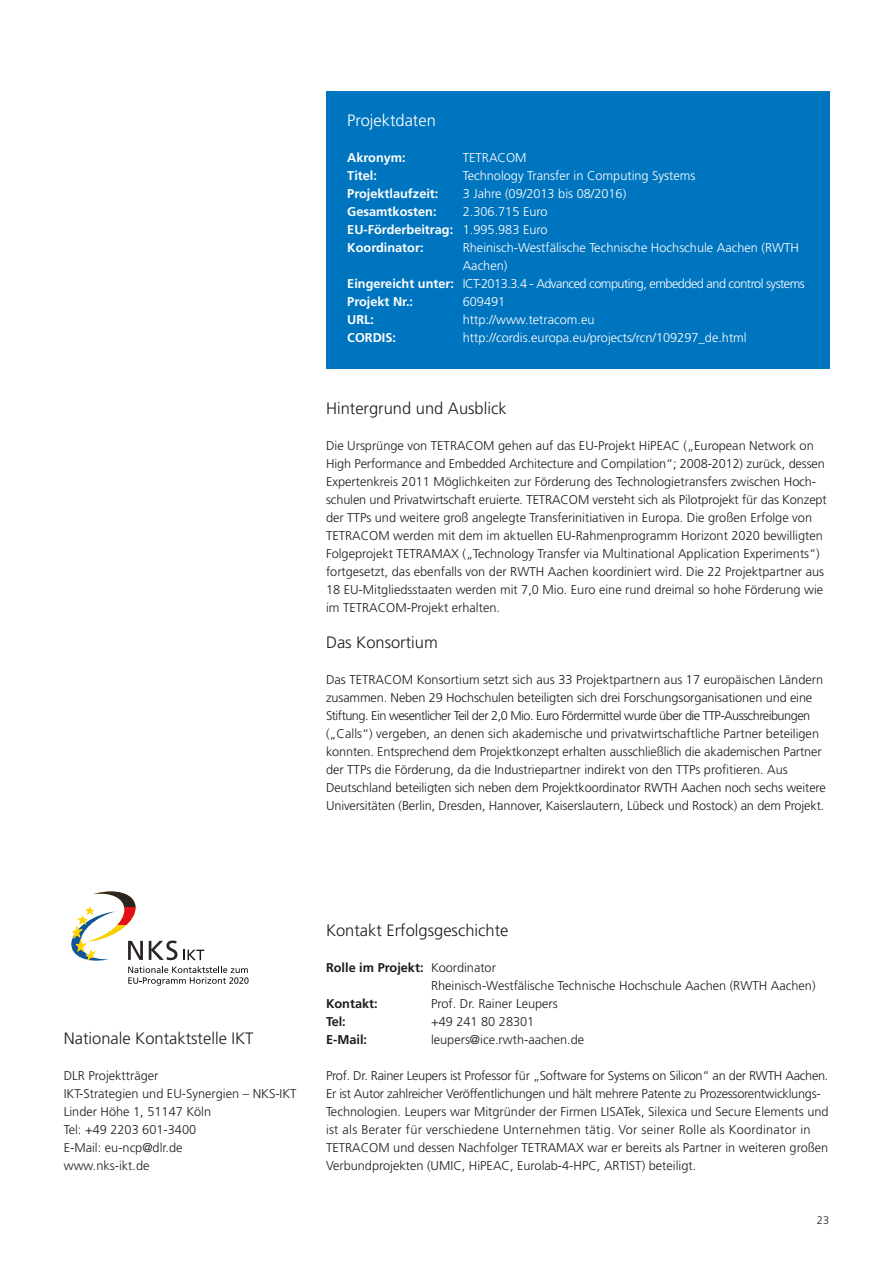
<style>
.page{position:relative;width:893px;height:1263px;background:#fff}
.page>*{position:absolute;margin:0;border:0;box-sizing:border-box;transform-origin:0 0}
.t1{font:300 16.5px "Frutiger LT Std";color:#1d1d1b}
.t2{font:300 16.5px "Frutiger LT Std";color:#fff}
.t3{font:300 12.75px/18px "Frutiger LT Std";color:#1d1d1b}
.t4{font:300 12.75px "Frutiger LT Std";color:#fff}
.t5{font:700 12.75px/18px "Frutiger LT Std";color:#fff;text-align:justify}
.t6{font:300 12.75px "Frutiger LT Std";letter-spacing:-.04em;color:#fff}
.t7{font:700 12.75px "Frutiger LT Std";color:#1d1d1b}
.t8{font:300 10.95px "Frutiger LT Std";color:#1d1d1b}
.s1{font-weight:300}
.s2{font-weight:700}
</style>
<div class="page">
<div style="left:326px;top:91px;width:503px;height:278px;background:#0075bf"></div>
<svg style="left:71px;top:891px;width:178px;height:95px"></svg>
<p class="t2" style="left:347px;top:111px;width:90px">Projektdaten</p>
<p class="t5" style="left:347px;top:149px;width:60px">Akronym:</p>
<p class="t4" style="left:463px;top:150px;width:65px">TETRACOM</p>
<p class="t5" style="left:347px;top:167px;width:31px">Titel:</p>
<p class="t4" style="left:463px;top:168px;width:234px">Technology Transfer in Computing Systems</p>
<p class="t5" style="left:347px;top:185px;width:93px">Projektlaufzeit:</p>
<p class="t4" style="left:463px;top:186px;width:165px">3 Jahre (09/2013 bis 08/2016)</p>
<p class="t5" style="left:347px;top:203px;width:91px">Gesamtkosten:</p>
<p class="t5" style="left:347px;top:203px;width:202px;text-indent:116px"><span class="s1">2.306.715 Euro </span>EU-Förderbeitrag: <span class="s1">1.995.983 Euro </span>Koordinator:</p>
<p class="t4" style="left:463px;top:240px;width:338px">Rheinisch-Westfälische Technische Hochschule Aachen (RWTH</p>
<p class="t4" style="left:463px;top:258px;width:46px">Aachen)</p>
<p class="t6" style="left:347px;top:276px;width:459px"><span class="s2">Eingereicht unter:</span> ICT-2013.3.4 - Advanced computing, embedded and control systems</p>
<p class="t5" style="left:347px;top:293px;width:67px">Projekt Nr.:</p>
<p class="t4" style="left:463px;top:294px;width:44px">609491</p>
<p class="t5" style="left:347px;top:311px;width:28px">URL:</p>
<p class="t4" style="left:463px;top:312px;width:133px">http://www.tetracom.eu</p>
<p class="t5" style="left:347px;top:329px;width:50px">CORDIS:</p>
<p class="t4" style="left:463px;top:330px;width:285px">http://cordis.europa.eu/projects/rcn/109297_de.html</p>
<p class="t1" style="left:326px;top:399px;width:182px">Hintergrund und Ausblick</p>
<p class="t3" style="left:326px;top:437px;width:502px">Die Ursprünge von TETRACOM gehen auf das EU-Projekt HiPEAC („European Network on High Performance and Embedded Architecture and Compilation“; 2008-2012) zurück, dessen Expertenkreis 2011 Möglichkeiten zur Förderung des Technologietransfers zwischen Hoch&shy;schulen und Privatwirtschaft eruierte. TETRACOM versteht sich als Pilotprojekt für das Konzept der TTPs und weitere groß angelegte Transferinitiativen in Europa. Die großen Erfolge von TETRACOM werden mit dem im aktuellen EU-Rahmenprogramm Horizont 2020 bewilligten Folgeprojekt TETRAMAX („Technology Transfer via Multinational Application Experiments“) fortgesetzt, das ebenfalls von der RWTH Aachen koordiniert wird. Die 22 Projektpartner aus 18 EU-Mitgliedsstaaten werden mit 7,0 Mio. Euro eine rund dreimal so hohe Förderung wie im TETRACOM-Projekt erhalten.</p>
<p class="t1" style="left:326px;top:633px;width:113px">Das Konsortium</p>
<p class="t3" style="left:326px;top:671px;width:501px">Das TETRACOM Konsortium setzt sich aus 33 Projektpartnern aus 17 europäischen Ländern zusammen. Neben 29 Hochschulen beteiligten sich drei Forschungsorganisationen und eine Stiftung. Ein wesentlicher Teil der 2,0 Mio. Euro Fördermittel wurde über die TTP-Ausschreibungen („Calls“) vergeben, an denen sich akademische und privatwirtschaftliche Partner beteiligen konnten. Entsprechend dem Projektkonzept erhalten ausschließlich die akademischen Partner der TTPs die Förderung, da die Industriepartner indirekt von den TTPs profitieren. Aus Deutschland beteiligten sich neben dem Projektkoordinator RWTH Aachen noch sechs weitere Universitäten (Berlin, Dresden, Hannover, Kaiserslautern, Lübeck und Rostock) an dem Projekt.</p>
<p class="t1" style="left:64px;top:1029px;width:191px">Nationale Kontaktstelle IKT</p>
<p class="t3" style="left:64px;top:1067px;width:234px">DLR Projektträger<br>IKT-Strategien und EU-Synergien – NKS-IKT<br>Linder Höhe 1, 51147 Köln<br>Tel: +49 2203 601-3400<br>E-Mail: eu-ncp@dlr.de<br>www.nks-ikt.de</p>
<p class="t1" style="left:326px;top:921px;width:184px">Kontakt Erfolgsgeschichte</p>
<p class="t3" style="left:431px;top:959px;width:386px;text-indent:-105px"><span class="s2">Rolle im Projekt:</span> Koordinator<br>Rheinisch-Westfälische Technische Hochschule Aachen (RWTH Aachen)</p>
<p class="t7" style="left:326px;top:996px;width:53px">Kontakt:</p>
<p class="t3" style="left:431px;top:995px;width:128px">Prof. Dr. Rainer Leupers</p>
<p class="t7" style="left:326px;top:1014px;width:21px">Tel:</p>
<p class="t3" style="left:431px;top:1013px;width:105px">+49 241 80 28301</p>
<p class="t7" style="left:326px;top:1032px;width:43px">E-Mail:</p>
<p class="t3" style="left:431px;top:1031px;width:155px">leupers@ice.rwth-aachen.de</p>
<p class="t3" style="left:326px;top:1067px;width:504px">Prof. Dr. Rainer Leupers ist Professor für „Software for Systems on Silicon“ an der RWTH Aachen.<br>Er ist Autor zahlreicher Veröffentlichungen und hält mehrere Patente zu Prozessorentwicklungs-Technologien. Leupers war Mitgründer der Firmen LISATek, Silexica und Secure Elements und ist als Berater für verschiedene Unternehmen tätig. Vor seiner Rolle als Koordinator in TETRACOM und dessen Nachfolger TETRAMAX war er bereits als Partner in weiteren großen Verbundprojekten (UMIC, HiPEAC, Eurolab-4-HPC, ARTIST) beteiligt.</p>
<p class="t8" style="left:817px;top:1214px;width:14px">23</p>
</div>
